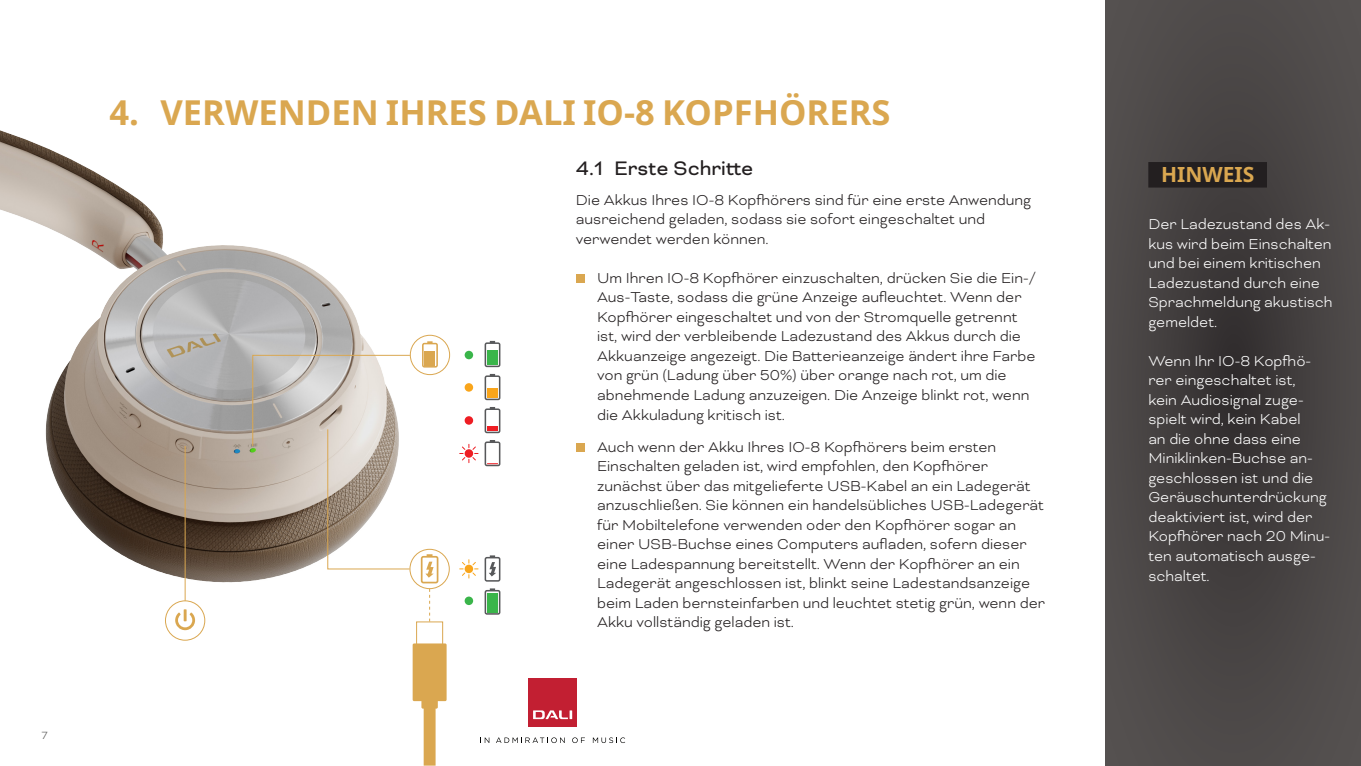
<style>
.page{position:relative;width:1361px;height:766px;background:#fff}
.page>*{position:absolute;margin:0;border:0;box-sizing:border-box;transform-origin:0 0}
.Heading_Level_1_EN{font:700 34.5px "Noto Sans";color:#daa750}
.Heading_Level_2{font:22.5px "Bicyclette";color:#231f20}
.Note_Heading{font:700 21px "Noto Sans";color:#daa750}
.Body_List{font:300 16.5px/19.5px "Bicyclette";color:#231f20}
.Note_Body{font:300 16.5px/19.5px "Bicyclette";color:#fff}
.Body{font:300 16.5px/19.5px "Bicyclette";color:#231f20}
.t1{font:300 12px "Bicyclette";color:#575756}
</style>
<div class="page">
<svg style="left:1106px;top:0;width:255px;height:765px;background:#484444"></svg>
<img style="left:0;top:130px;width:439px;height:486px">
<div style="left:465px;top:350px;width:8px;height:9px;background:#3ab54a;border-radius:50%"></div>
<svg style="left:484px;top:341px;width:16px;height:26px"></svg>
<hr style="left:487px;top:360px;width:11px;height:4px;background:#3ab54a">
<hr style="left:487px;top:355px;width:11px;height:4px;background:#3ab54a">
<hr style="left:487px;top:350px;width:11px;height:4px;background:#3ab54a">
<div style="left:465px;top:383px;width:8px;height:8px;background:#f9a51b;border-radius:50%"></div>
<svg style="left:484px;top:374px;width:16px;height:26px"></svg>
<hr style="left:487px;top:393px;width:11px;height:4px;background:#f9a51b">
<hr style="left:487px;top:388px;width:11px;height:4px;background:#f9a51b">
<div style="left:465px;top:416px;width:8px;height:8px;background:#ee1d23;border-radius:50%"></div>
<svg style="left:484px;top:407px;width:16px;height:26px"></svg>
<hr style="left:487px;top:426px;width:11px;height:4px;background:#ee1d23">
<svg style="left:460px;top:444px;width:18px;height:18px"></svg>
<svg style="left:484px;top:440px;width:16px;height:26px"></svg>
<svg style="left:460px;top:559px;width:18px;height:19px"></svg>
<svg style="left:484px;top:555px;width:16px;height:26px"></svg>
<div style="left:465px;top:596px;width:8px;height:9px;background:#3ab54a;border-radius:50%"></div>
<svg style="left:484px;top:588px;width:16px;height:26px"></svg>
<hr style="left:487px;top:608px;width:11px;height:4px;background:#3ab54a">
<hr style="left:487px;top:603px;width:11px;height:4px;background:#3ab54a">
<hr style="left:487px;top:598px;width:11px;height:4px;background:#3ab54a">
<hr style="left:487px;top:593px;width:11px;height:4px;background:#3ab54a">
<div style="left:410px;top:335px;width:40px;height:40px;border:1px solid #daa750;border-radius:50%"></div>
<svg style="left:422px;top:341px;width:16px;height:26px"></svg>
<hr style="left:424px;top:361px;width:11px;height:4px;background:#daa750">
<hr style="left:424px;top:356px;width:11px;height:4px;background:#daa750">
<hr style="left:424px;top:351px;width:11px;height:4px;background:#daa750">
<svg style="left:413px;top:643px;width:33px;height:122px"></svg>
<div style="left:416px;top:621px;width:27px;height:27px;border:1px solid #daa750"></div>
<div style="left:409px;top:548px;width:41px;height:41px;border:1px solid #daa750;border-radius:50%"></div>
<svg style="left:421px;top:554px;width:17px;height:67px"></svg>
<svg style="left:252px;top:354px;width:159px;height:215px"></svg>
<hr style="left:185px;top:446px;width:1px;height:155px;background:#daa750">
<div style="left:165px;top:600px;width:40px;height:40px;background:#fff;border-radius:50%"></div>
<div style="left:165px;top:600px;width:40px;height:40px;border:1px solid #daa750;border-radius:50%"></div>
<svg style="left:175px;top:609px;width:20px;height:21px"></svg>
<div style="left:576px;top:274px;width:9px;height:9px;background:#daa750"></div>
<div style="left:576px;top:442px;width:9px;height:9px;background:#daa750"></div>
<div style="left:1148px;top:162px;width:119px;height:25px;background:#231f20"></div>
<div style="left:529px;top:678px;width:48px;height:48px;background:#c21f32"></div>
<svg style="left:533px;top:710px;width:39px;height:9px"></svg>
<svg style="left:480px;top:737px;width:9px;height:5px"></svg>
<svg style="left:496px;top:737px;width:69px;height:5px"></svg>
<svg style="left:572px;top:737px;width:13px;height:5px"></svg>
<svg style="left:593px;top:737px;width:32px;height:5px"></svg>
<p class="t1" style="left:42px;top:728px;width:7px">7</p>
<p class="Heading_Level_1_EN" style="left:109px;top:88px;width:782px">4. VERWENDEN IHRES DALI IO-8 KOPFHÖRERS</p>
<p class="Heading_Level_2" style="left:576px;top:155px;width:179px">4.1 Erste Schritte</p>
<p class="Body" style="left:576px;top:190px;width:457px">Die Akkus Ihres IO-8 Kopfhörers sind für eine erste Anwendung ausreichend geladen, sodass sie sofort eingeschaltet und verwendet werden können.</p>
<p class="Body_List" style="left:597px;top:268px;width:440px">Um Ihren IO-8 Kopfhörer einzuschalten, drücken Sie die Ein-/ Aus-Taste, sodass die grüne Anzeige aufleuchtet. Wenn der Kopfhörer eingeschaltet und von der Stromquelle getrennt ist, wird der verbleibende Ladezustand des Akkus durch die Akkuanzeige angezeigt. Die Batterieanzeige ändert ihre Farbe von grün (Ladung über 50%) über orange nach rot, um die abnehmende Ladung anzuzeigen. Die Anzeige blinkt rot, wenn die Akkuladung kritisch ist.</p>
<p class="Body_List" style="left:597px;top:437px;width:449px">Auch wenn der Akku Ihres IO-8 Kopfhörers beim ersten Einschalten geladen ist, wird empfohlen, den Kopfhörer zunächst über das mitgelieferte USB-Kabel an ein Ladegerät anzuschließen. Sie können ein handelsübliches USB-Ladegerät für Mobiltelefone verwenden oder den Kopfhörer sogar an einer USB-Buchse eines Computers aufladen, sofern dieser eine Ladespannung bereitstellt. Wenn der Kopfhörer an ein Ladegerät angeschlossen ist, blinkt seine Ladestandsanzeige beim Laden bernsteinfarben und leuchtet stetig grün, wenn der Akku vollständig geladen ist.</p>
<p class="Note_Heading" style="left:1161px;top:160px;width:95px">HINWEIS</p>
<p class="Note_Body" style="left:1148px;top:214px;width:186px">Der Ladezustand des Ak&shy;kus wird beim Einschalten und bei einem kritischen<br>Ladezustand durch eine<br>Sprachmeldung akustisch gemeldet.</p>
<p class="Note_Body" style="left:1148px;top:351px;width:183px">Wenn Ihr IO-8 Kopfhö&shy;rer eingeschaltet ist,<br>kein Audiosignal zuge&shy;spielt wird, kein Kabel<br>an die ohne dass eine<br>Miniklinken-Buchse an&shy;geschlossen ist und die<br>Geräuschunterdrückung deaktiviert ist, wird der<br>Kopfhörer nach 20 Minu&shy;ten automatisch ausge&shy;schaltet.</p>
</div>
